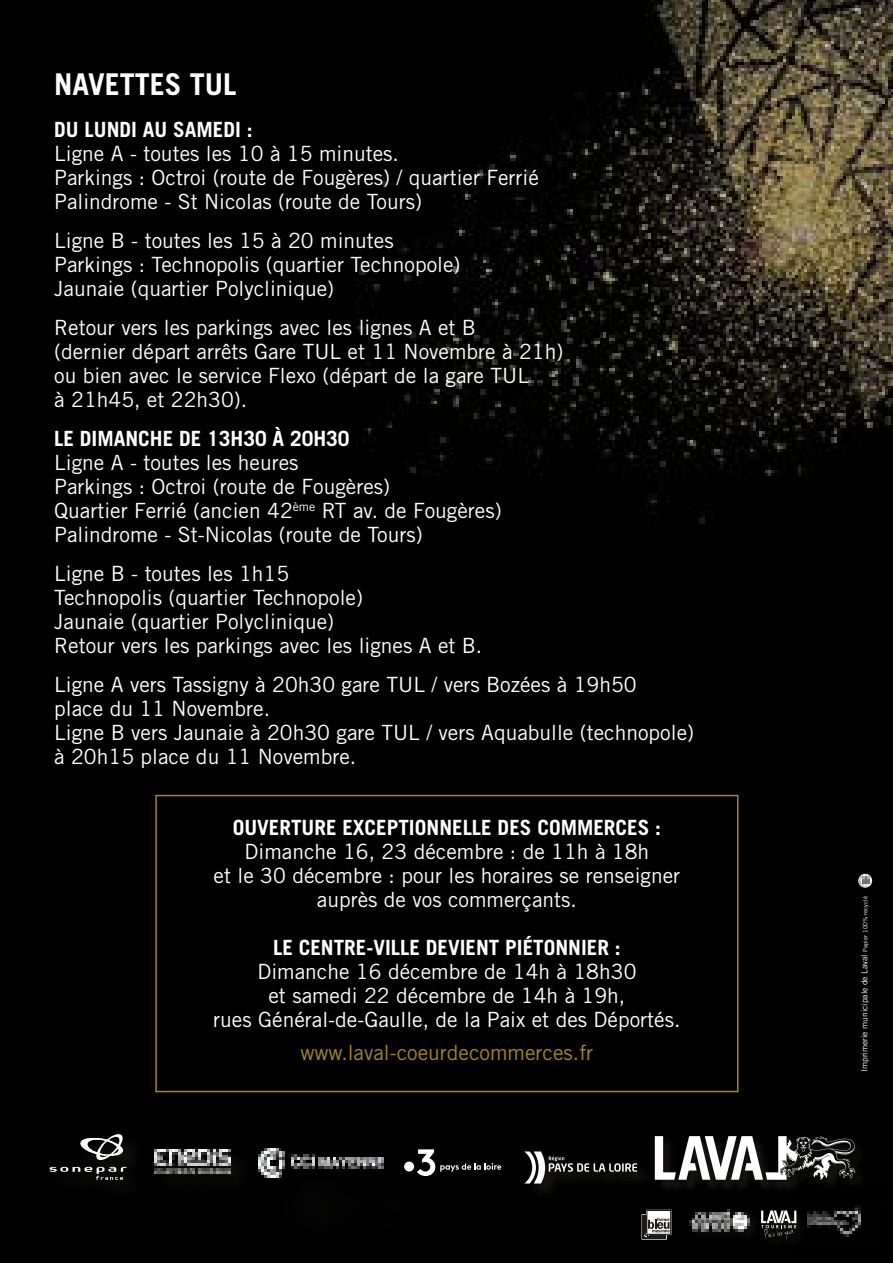
<style>
.page{position:relative;width:893px;height:1263px;background:#fff}
.page>*{position:absolute;margin:0;border:0;box-sizing:border-box;transform-origin:0 0}
.t1{font:700 30px "Trade Gothic";color:#fff}
.t2{font:21px/24px "Trade Gothic";color:#fff}
.t3{font:700 21px "Trade Gothic";color:#fff}
.t4{font:21px "Trade Gothic";color:#a28629}
.t5{font:8.4px "Trade Gothic";color:#fff}
.s1{font-size:6px}
</style>
<div class="page">
<img style="left:0;top:0;width:893px;height:1263px">
<div style="left:656px;top:1139px;width:210px;height:51px;background:#090908"></div>
<svg style="left:655px;top:1136px;width:200px;height:44px"></svg>
<div style="left:157px;top:1150px;width:96px;height:45px;background:#050404"></div>
<img style="left:155px;top:1149px;width:76px;height:24px">
<div style="left:427px;top:1165px;width:222px;height:98px;background:#010101"></div>
<svg style="left:417px;top:1149px;width:84px;height:21px"></svg>
<div style="left:265px;top:1155px;width:198px;height:102px;background:#010101"></div>
<img style="left:259px;top:1148px;width:124px;height:29px">
<div style="left:526px;top:1150px;width:126px;height:48px;background:#010101"></div>
<svg style="left:524px;top:1151px;width:113px;height:32px"></svg>
<div style="left:48px;top:1133px;width:99px;height:66px;background:#020202"></div>
<svg style="left:49px;top:1132px;width:78px;height:48px"></svg>
<div style="left:687px;top:1206px;width:75px;height:36px;background:#030302"></div>
<img style="left:689px;top:1210px;width:60px;height:21px">
<div style="left:760px;top:1207px;width:48px;height:45px;background:#020101"></div>
<svg style="left:761px;top:1210px;width:28px;height:29px"></svg>
<svg style="left:641px;top:1210px;width:30px;height:29px"></svg>
<img style="left:789px;top:1178px;width:104px;height:85px">
<div style="left:155px;top:795px;width:583px;height:297px;border:2px solid #a28629"></div>
<img style="left:858px;top:874px;width:14px;height:14px;border-radius:7px">
<svg style="left:859px;top:875px;width:13px;height:12px"></svg>
<h1 class="t1" style="left:54px;top:66px;width:184px">NAVETTES TUL</h1>
<p class="t3" style="left:54px;top:117px;width:200px">DU LUNDI AU SAMEDI :</p>
<p class="t2" style="left:54px;top:141px;width:486px">Ligne A - toutes les 10 à 15 minutes.<br>Parkings : Octroi (route de Fougères) / quartier Ferrié<br>Palindrome - St Nicolas (route de Tours)</p>
<p class="t2" style="left:54px;top:228px;width:408px">Ligne B - toutes les 15 à 20 minutes<br>Parkings : Technopolis (quartier Technopole)<br>Jaunaie (quartier Polyclinique)</p>
<p class="t2" style="left:54px;top:315px;width:511px">Retour vers les parkings avec les lignes A et B<br>(dernier départ arrêts Gare TUL et 11 Novembre à 21h) ou bien avec le service Flexo (départ de la gare TUL<br>à 21h45, et 22h30).</p>
<p class="t3" style="left:54px;top:426px;width:297px">LE DIMANCHE DE 13H30 À 20H30</p>
<p class="t2" style="left:54px;top:450px;width:449px">Ligne A - toutes les heures<br>Parkings : Octroi (route de Fougères)<br>Quartier Ferrié (ancien 42<sup>ème</sup> RT av. de Fougères)<br>Palindrome - St-Nicolas (route de Tours)</p>
<p class="t2" style="left:54px;top:561px;width:430px">Ligne B - toutes les 1h15<br>Technopolis (quartier Technopole)<br>Jaunaie (quartier Polyclinique)<br>Retour vers les parkings avec les lignes A et B.</p>
<p class="t2" style="left:54px;top:672px;width:641px">Ligne A vers Tassigny à 20h30 gare TUL / vers Bozées à 19h50<br>place du 11 Novembre.<br>Ligne B vers Jaunaie à 20h30 gare TUL / vers Aquabulle (technopole) à 20h15 place du 11 Novembre.</p>
<p class="t3" style="left:233px;top:814px;width:430px">OUVERTURE EXCEPTIONNELLE DES COMMERCES :</p>
<p class="t2" style="left:214px;top:839px;width:468px;text-align:center">Dimanche 16, 23 décembre : de 11h à 18h<br>et le 30 décembre : pour les horaires se renseigner auprès de vos commerçants.</p>
<p class="t3" style="left:273px;top:934px;width:349px">LE CENTRE-VILLE DEVIENT PIÉTONNIER :</p>
<p class="t2" style="left:213px;top:959px;width:469px;text-align:center">Dimanche 16 décembre de 14h à 18h30<br>et samedi 22 décembre de 14h à 19h,<br>rues Général-de-Gaulle, de la Paix et des Déportés.</p>
<p class="t4" style="left:300px;top:1040px;width:294px">www.laval-coeurdecommerces.fr</p>
<p class="t5" style="left:859px;top:1072px;width:177px;rotate:-90deg">Imprimerie municipale de Laval <span class="s1">Papier 100% recyclé</span></p>
</div>
